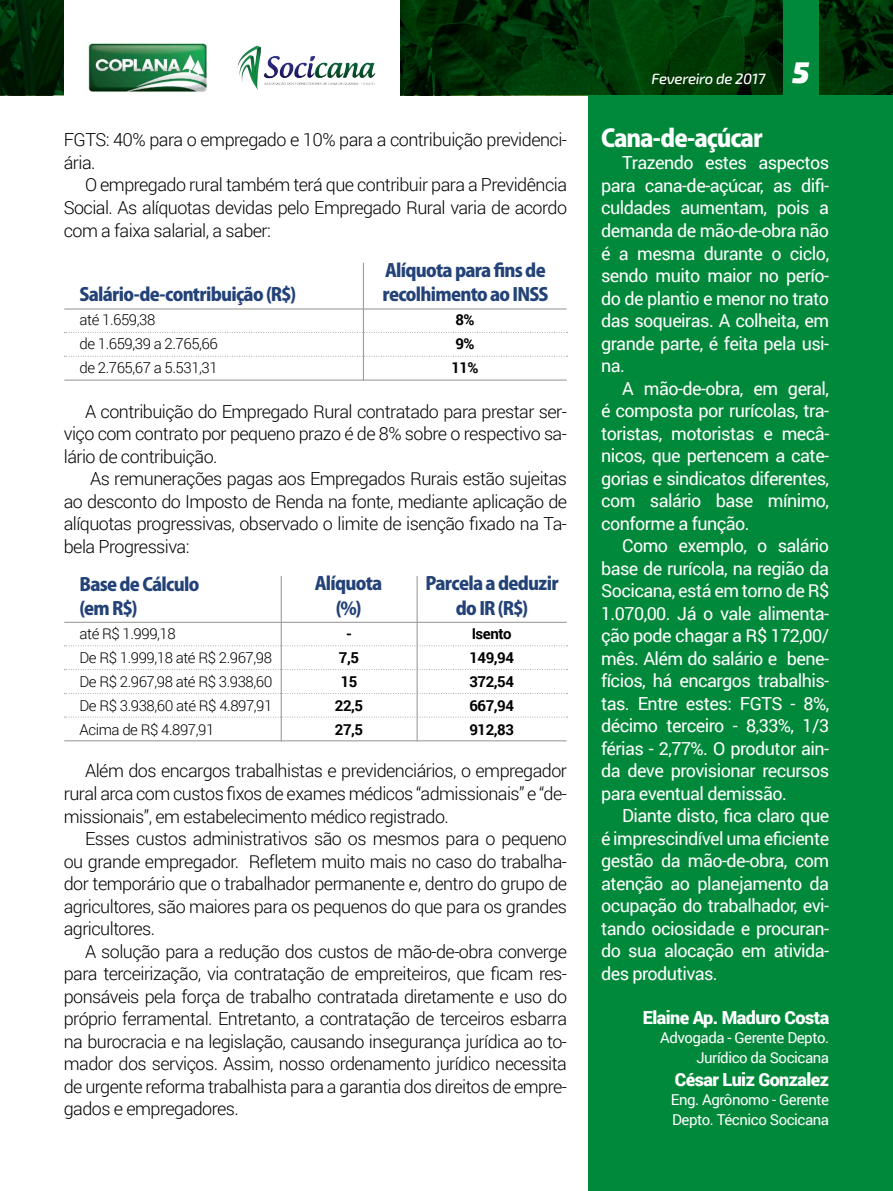
<style>
.page{position:relative;width:893px;height:1191px;background:#fff}
.page>*{position:absolute;margin:0;border:0;box-sizing:border-box;transform-origin:0 0}
.t1{font:800 24px "Koz Go Pro";letter-spacing:-.045em;color:#fff}
.t2{font:300 18px/22.5px "Roboto";letter-spacing:-.03em;color:#000;text-align:justify}
.t3{font:18px/22.5px "Roboto";letter-spacing:-.03em;color:#fff;text-align:justify}
.t4{font:800 18px/24px "Koz Go Pro";letter-spacing:-.04em;color:#234277}
.t5{font:900 18px "Roboto";letter-spacing:-.03em;color:#fff}
.t6{font:300 15px/24px "Roboto";letter-spacing:-.03em;color:#000}
.t7{font:15px/19.5px "Roboto";letter-spacing:-.03em;color:#fff;text-align:right}
.t8{font:700 15px/24px "Roboto";letter-spacing:-.03em;color:#000}
.t9{font:italic 500 15px "Exo 2";letter-spacing:-.02em;color:#fff}
.s1{font-weight:900;font-size:30px}
</style>
<div class="page">
<img style="left:400px;top:0;width:493px;height:95px">
<img style="left:1px;top:0;width:63px;height:95px">
<div style="left:783px;top:0;width:36px;height:95px;background:#00893a"></div>
<img style="left:237px;top:45px;width:139px;height:45px">
<img style="left:88px;top:43px;width:119px;height:49px">
<hr style="left:0;top:0;width:1px;height:95px;background:#00893a">
<div style="left:588px;top:95px;width:305px;height:1096px;background:#00893a"></div>
<hr style="left:363px;top:263px;width:1px;height:118px;background:#9d9d9c">
<hr style="left:64px;top:308px;width:503px;height:1px;background:#9d9d9c">
<svg style="left:64px;top:332px;width:504px;height:1px"></svg>
<svg style="left:64px;top:356px;width:504px;height:1px"></svg>
<hr style="left:64px;top:379px;width:503px;height:2px;background:#9d9d9c">
<hr style="left:417px;top:576px;width:1px;height:165px;background:#9d9d9c">
<hr style="left:281px;top:576px;width:1px;height:165px;background:#9d9d9c">
<hr style="left:64px;top:622px;width:503px;height:1px;background:#9d9d9c">
<svg style="left:64px;top:693px;width:504px;height:1px"></svg>
<svg style="left:64px;top:645px;width:504px;height:1px"></svg>
<svg style="left:64px;top:716px;width:504px;height:1px"></svg>
<svg style="left:64px;top:669px;width:504px;height:1px"></svg>
<hr style="left:64px;top:740px;width:503px;height:1px;background:#9d9d9c">
<p class="t2" style="left:64px;top:128px;width:505px">FGTS: 40% para o empregado e 10% para a contribuição previdenci&shy;ária.</p>
<p class="t2" style="left:64px;top:173px;width:505px;text-indent:21px">O empregado rural também terá que contribuir para a Previdência Social. As alíquotas devidas pelo Empregado Rural varia de acordo com a faixa salarial, a saber:</p>
<p class="t4" style="left:383px;top:260px;width:167px">Alíquota para fins de recolhimento ao INSS</p>
<p class="t4" style="left:80px;top:283px;width:218px">Salário-de-contribuição (R$)</p>
<p class="t6" style="left:80px;top:307px;width:140px">até 1.659,38<br>de 1.659,39 a 2.765,66 de 2.765,67 a 5.531,31</p>
<p class="t8" style="left:451px;top:307px;width:29px">8%<br>9%<br>11%</p>
<p class="t2" style="left:64px;top:399px;width:505px;text-indent:21px">A contribuição do Empregado Rural contratado para prestar ser&shy;viço com contrato por pequeno prazo é de 8% sobre o respectivo sa&shy;lário de contribuição.</p>
<p class="t2" style="left:64px;top:467px;width:505px;text-indent:26px">As remunerações pagas aos Empregados Rurais estão sujeitas ao desconto do Imposto de Renda na fonte, mediante aplicação de alíquotas progressivas, observado o limite de isenção fixado na Ta&shy;bela Progressiva:</p>
<p class="t4" style="left:425px;top:573px;width:135px;text-align:center">Parcela a deduzir do IR (R$)</p>
<p class="t4" style="left:315px;top:573px;width:69px;text-align:center">Alíquota (%)</p>
<p class="t4" style="left:80px;top:573px;width:121px">Base de Cálculo (em R$)</p>
<p class="t6" style="left:80px;top:620px;width:194px">até R$ 1.999,18<br>De R$ 1.999,18 até R$ 2.967,98<br>De R$ 2.967,98 até R$ 3.938,60<br>De R$ 3.938,60 até R$ 4.897,91<br>Acima de R$ 4.897,91</p>
<p class="t8" style="left:469px;top:620px;width:46px">Isento<br>149,94<br>372,54<br>667,94<br>912,83</p>
<p class="t8" style="left:335px;top:620px;width:30px;text-align:center">-<br>7,5<br>15<br>22,5<br>27,5</p>
<p class="t2" style="left:64px;top:759px;width:505px;text-indent:21px">Além dos encargos trabalhistas e previdenciários, o empregador rural arca com custos fixos de exames médicos “admissionais” e “de&shy;missionais”, em estabelecimento médico registrado.</p>
<p class="t2" style="left:64px;top:826px;width:505px;text-indent:21px">Esses custos administrativos são os mesmos para o pequeno ou grande empregador. Refletem muito mais no caso do trabalha&shy;dor temporário que o trabalhador permanente e, dentro do grupo de agricultores, são maiores para os pequenos do que para os grandes agricultores.</p>
<p class="t2" style="left:64px;top:939px;width:505px;text-indent:21px">A solução para a redução dos custos de mão-de-obra converge para terceirização, via contratação de empreiteiros, que ficam res&shy;ponsáveis pela força de trabalho contratada diretamente e uso do próprio ferramental. Entretanto, a contratação de terceiros esbarra na burocracia e na legislação, causando insegurança jurídica ao to&shy;mador dos serviços. Assim, nosso ordenamento jurídico necessita de urgente reforma trabalhista para a garantia dos direitos de empre&shy;gados e empregadores.</p>
<p class="t9" style="left:651px;top:70px;width:159px">Fevereiro de 2017 <span class="s1">5</span></p>
<h1 class="t1" style="left:601px;top:122px;width:163px">Cana-de-açúcar</h1>
<p class="t3" style="left:601px;top:151px;width:230px;text-indent:21px">Trazendo estes aspectos para cana-de-açúcar, as difi&shy;culdades aumentam, pois a demanda de mão-de-obra não é a mesma durante o ciclo, sendo muito maior no perío&shy;do de plantio e menor no trato das soqueiras. A colheita, em grande parte, é feita pela usi&shy;na.</p>
<p class="t3" style="left:601px;top:376px;width:230px;text-indent:21px">A mão-de-obra, em geral, é composta por rurícolas, tra&shy;toristas, motoristas e mecâ&shy;nicos, que pertencem a cate&shy;gorias e sindicatos diferentes, com salário base mínimo, conforme a função.</p>
<p class="t3" style="left:601px;top:534px;width:230px;text-indent:21px">Como exemplo, o salário base de rurícola, na região da Socicana, está em torno de R$ 1.070,00. Já o vale alimenta&shy;ção pode chagar a R$ 172,00/ mês. Além do salário e bene&shy;fícios, há encargos trabalhis&shy;tas. Entre estes: FGTS - 8%, décimo terceiro - 8,33%, 1/3 férias - 2,77%. O produtor ain&shy;da deve provisionar recursos para eventual demissão.</p>
<p class="t3" style="left:601px;top:804px;width:230px;text-indent:21px">Diante disto, fica claro que é imprescindível uma eficiente gestão da mão-de-obra, com atenção ao planejamento da ocupação do trabalhador, evi&shy;tando ociosidade e procuran&shy;do sua alocação em ativida&shy;des produtivas.</p>
<p class="t5" style="left:643px;top:1004px;width:188px">Elaine Ap. Maduro Costa</p>
<p class="t7" style="left:660px;top:1027px;width:171px">Advogada - Gerente Depto.<br>Jurídico da Socicana</p>
<p class="t5" style="left:675px;top:1066px;width:156px">César Luiz Gonzalez</p>
<p class="t7" style="left:671px;top:1089px;width:160px;text-align:left">Eng. Agrônomo - Gerente<br>Depto. Técnico Socicana</p>
</div>
